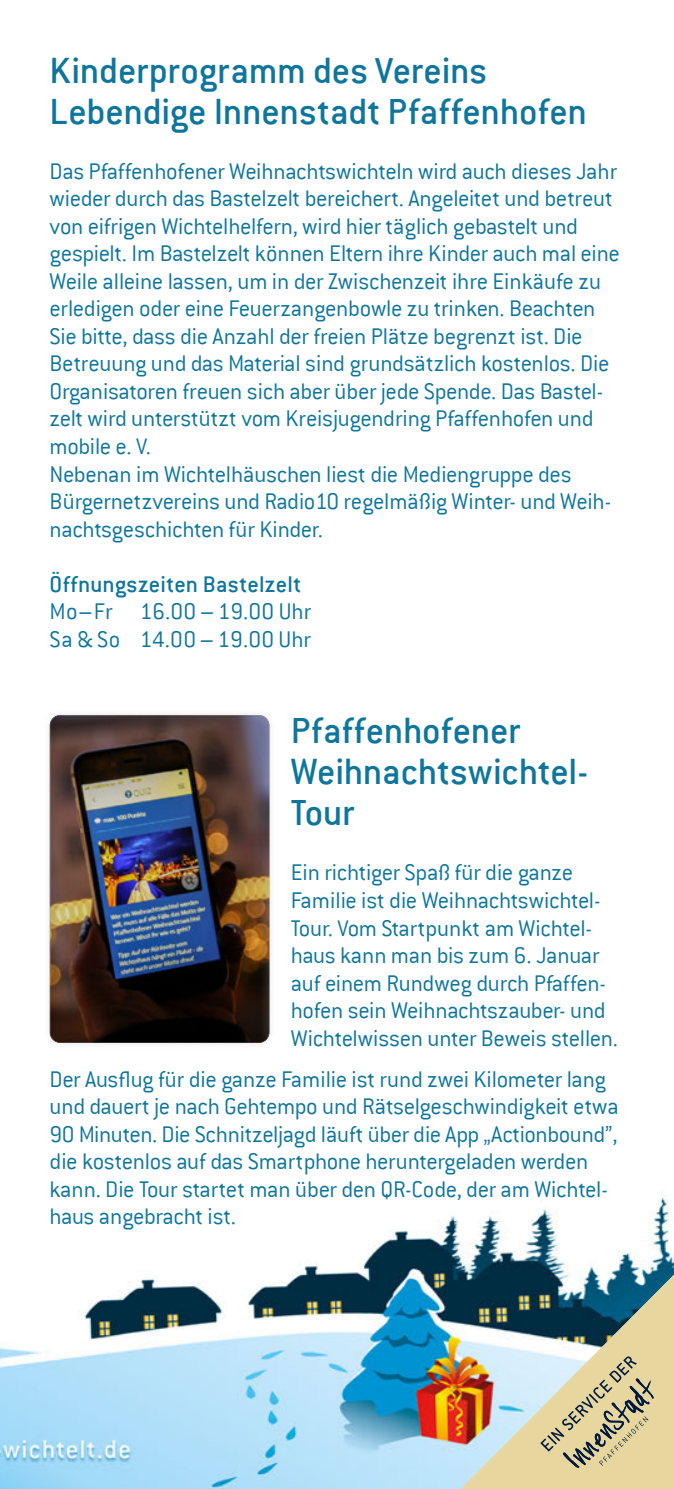
<style>
.page{position:relative;width:674px;height:1489px;background:#fff}
.page>*{position:absolute;margin:0;border:0;box-sizing:border-box;transform-origin:0 0}
.Head{font:500 40px/41.2px "Conduit ITC";letter-spacing:-.005em;color:#0e769d}
.Absatzformat_1{font:300 25px/27.5px "Conduit ITC";letter-spacing:-.015em;color:#0e769d}
.Fließ{font:300 25px "Conduit ITC";letter-spacing:.005em;color:#0e769d}
.Fließ-2{font:500 25px "Conduit ITC";letter-spacing:.005em;color:#0e769d}
</style>
<div class="page">
<img style="left:0;top:1197px;width:669px;height:291px">
<div style="left:46px;top:712px;width:225px;height:332px;background:#000;opacity:.11"></div>
<div style="left:437px;top:1248px;width:236px;height:240px;background:#000;opacity:.5"></div>
<svg style="left:540px;top:1356px;width:113px;height:111px;background:#c9c29c"></svg>
<p class="Head" style="left:50px;top:49px;width:538px">Kinderprogramm des Vereins<br>Lebendige Innenstadt Pfaffenhofen</p>
<p class="Absatzformat_1" style="left:50px;top:157px;width:571px">Das Pfaffenhofener Weihnachtswichteln wird auch dieses Jahr wieder durch das Bastelzelt bereichert. Angeleitet und betreut von eifrigen Wichtelhelfern, wird hier täglich gebastelt und gespielt. Im Bastelzelt können Eltern ihre Kinder auch mal eine Weile alleine lassen, um in der Zwischenzeit ihre Einkäufe zu erledigen oder eine Feuerzangenbowle zu trinken. Beachten Sie bitte, dass die Anzahl der freien Plätze begrenzt ist. Die Betreuung und das Material sind grundsätzlich kostenlos. Die Organisatoren freuen sich aber über jede Spende. Das Bastel&shy;zelt wird unterstützt vom Kreisjugendring Pfaffenhofen und mobile e. V.</p>
<p class="Absatzformat_1" style="left:50px;top:460px;width:562px">Nebenan im Wichtelhäuschen liest die Mediengruppe des<br>Bürgernetzvereins und Radio10 regelmäßig Winter- und Weih&shy;nachtsgeschichten für Kinder.</p>
<p class="Fließ-2" style="left:50px;top:569px;width:253px">Öffnungszeiten Bastelzelt</p>
<p class="Fließ" style="left:50px;top:597px;width:263px">Mo–Fr 16.00 – 19.00 Uhr</p>
<p class="Fließ" style="left:50px;top:625px;width:263px">Sa &amp; So 14.00 – 19.00 Uhr</p>
<p class="Head" style="left:291px;top:709px;width:231px">Pfaffenhofener</p>
<p class="Head" style="left:291px;top:750px;width:299px">Weihnachtswichtel-<br>Tour</p>
<p class="Absatzformat_1" style="left:291px;top:858px;width:328px">Ein richtiger Spaß für die ganze Familie ist die Weihnachtswichtel-Tour. Vom Startpunkt am Wichtel&shy;haus kann man bis zum 6. Januar auf einem Rundweg durch Pfaffen&shy;hofen sein Weihnachtszauber- und Wichtelwissen unter Beweis stellen.</p>
<p class="Absatzformat_1" style="left:50px;top:1065px;width:570px">Der Ausflug für die ganze Familie ist rund zwei Kilometer lang und dauert je nach Gehtempo und Rätselgeschwindigkeit etwa 90 Minuten. Die Schnitzeljagd läuft über die App „Actionbound”, die kostenlos auf das Smartphone heruntergeladen werden kann. Die Tour startet man über den QR-Code, der am Wichtel&shy;haus angebracht ist.</p>
</div>
